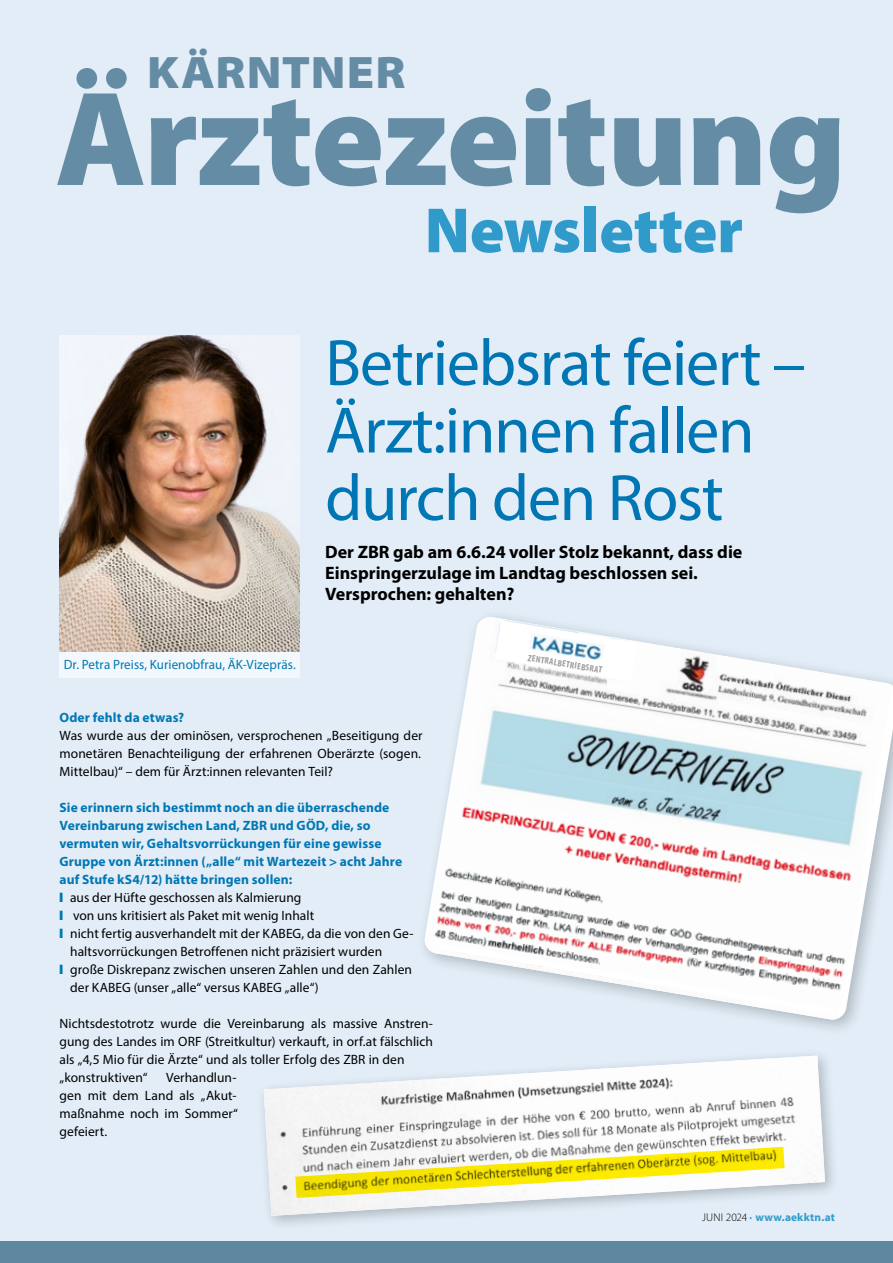
<style>
.page{position:relative;width:893px;height:1263px;background:#e2edf7}
.page>*{position:absolute;margin:0;border:0;box-sizing:border-box;transform-origin:0 0}
.t1{font:900 135.6px "Myriad Pro";letter-spacing:-.015em;color:#648ca4}
.t2{font:66px/67.5px "Myriad Pro";letter-spacing:-.02em;color:#0077b4}
.t3{font:900 64.35px "Myriad Pro";letter-spacing:-.005em;color:#309acb}
.t4{font:900 semi-expanded 45.75px "Myriad Pro";letter-spacing:.025em;color:#648ca4}
.t5{font:700 18px/21px "Myriad Pro";color:#000}
.t6{font:13.5px/18px "Myriad Pro";letter-spacing:.005em;color:#000;text-align:justify}
.t7{font:700 13.5px "Myriad Pro";letter-spacing:.01em;color:#0077b4}
.t8{font:13.5px "Myriad Pro";letter-spacing:.005em;color:#0077b4}
.t9{font:700 11.25px "Myriad Pro";letter-spacing:.025em;color:#309acb}
.t10{font:700 condensed 9.3px "Myriad Pro";color:#9d9d9c}
.s1{color:#0077b4}
.s2{font-weight:300;color:#000}
.s3{font-weight:600;color:#008dc3}
</style>
<div class="page">
<div style="left:0;top:1242px;width:893px;height:21px;background:#5d889f"></div>
<img style="left:60px;top:335px;width:240px;height:317px">
<div style="left:60px;top:652px;width:240px;height:25px;background:#f3f8fc"></div>
<img style="left:425px;top:617px;width:467px;height:403px">
<svg style="left:431px;top:795px;width:433px;height:220px"></svg>
<img style="left:432px;top:797px;width:432px;height:212px">
<svg style="left:495px;top:620px;width:143px;height:62px"></svg>
<div style="left:256px;top:1048px;width:584px;height:183px;background:#000;opacity:.23"></div>
<img style="left:264px;top:1055px;width:561px;height:161px">
<svg style="left:295px;top:1147px;width:490px;height:51px;background:#e7e088"></svg>
<h3 class="t4" style="left:147px;top:46px;width:260px">KÄRNTNER</h3>
<h1 class="t1" style="left:55px;top:62px;width:793px">Ärztezeitung</h1>
<h3 class="t3" style="left:425px;top:194px;width:320px">Newsletter</h3>
<p class="t8" style="left:64px;top:656px;width:234px">Dr. Petra Preiss, Kurienobfrau, ÄK-Vizepräs.</p>
<h2 class="t2" style="left:325px;top:328px;width:482px">Betriebsrat feiert –<br>Ärzt:innen fallen durch den Rost</h2>
<h3 class="t5" style="left:325px;top:542px;width:419px">Der ZBR gab am 6.6.24 voller Stolz bekannt, dass die<br>Einspringerzulage im Landtag beschlossen sei.<br>Versprochen: gehalten?</h3>
<p class="t10" style="left:529px;top:652px;width:77px;rotate:9deg">ZENTRALBETRIEBSRAT</p>
<p class="t7" style="left:60px;top:709px;width:126px">Oder fehlt da etwas?</p>
<p class="t6" style="left:60px;top:726px;width:365px">Was wurde aus der ominösen, versprochenen „Beseitigung der monetären Benachteiligung der erfahrenen Oberärzte (sogen.<br>Mittelbau)“ – dem für Ärzt:innen relevanten Teil?</p>
<p class="t7" style="left:60px;top:799px;width:331px">Sie erinnern sich bestimmt noch an die überraschende</p>
<p class="t7" style="left:60px;top:817px;width:313px">Vereinbarung zwischen Land, ZBR und GÖD, die, so</p>
<p class="t7" style="left:60px;top:835px;width:323px">vermuten wir, Gehaltsvorrückungen für eine gewisse</p>
<p class="t7" style="left:60px;top:853px;width:344px">Gruppe von Ärzt:innen („alle“ mit Wartezeit &gt; acht Jahre</p>
<p class="t7" style="left:60px;top:871px;width:234px">auf Stufe kS4/12) hätte bringen sollen:</p>
<p class="t6" style="left:60px;top:888px;width:243px"><span class="s1">❙</span> aus der Hüfte geschossen als Kalmierung</p>
<p class="t6" style="left:60px;top:906px;width:256px"><span class="s1">❙</span> von uns kritisiert als Paket mit wenig Inhalt</p>
<p class="t6" style="left:60px;top:924px;width:356px"><span class="s1">❙</span> nicht fertig ausverhandelt mit der KABEG, da die von den Ge-</p>
<p class="t6" style="left:70px;top:942px;width:314px">haltsvorrückungen Betroffenen nicht präzisiert wurden</p>
<p class="t6" style="left:60px;top:960px;width:354px"><span class="s1">❙</span> große Diskrepanz zwischen unseren Zahlen und den Zahlen</p>
<p class="t6" style="left:70px;top:978px;width:250px">der KABEG (unser „alle“ versus KABEG „alle“)</p>
<p class="t6" style="left:60px;top:1014px;width:375px;text-align:left">Nichtsdestotrotz wurde die Vereinbarung als massive Anstren&shy;gung des Landes im ORF (Streitkultur) verkauft, in orf.at fälschlich als „4,5 Mio für die Ärzte“ und als toller Erfolg des ZBR in den „konstruktiven“</p>
<p class="t6" style="left:60px;top:1068px;width:180px;text-indent:107px">Verhandlun&shy;gen mit dem Land als „Akut&shy;maßnahme noch im Sommer“ gefeiert.</p>
<p class="t9" style="left:702px;top:1210px;width:134px"><span class="s2">JUNI 2024</span> <span class="s3">·</span> www.aekktn.at</p>
</div>
